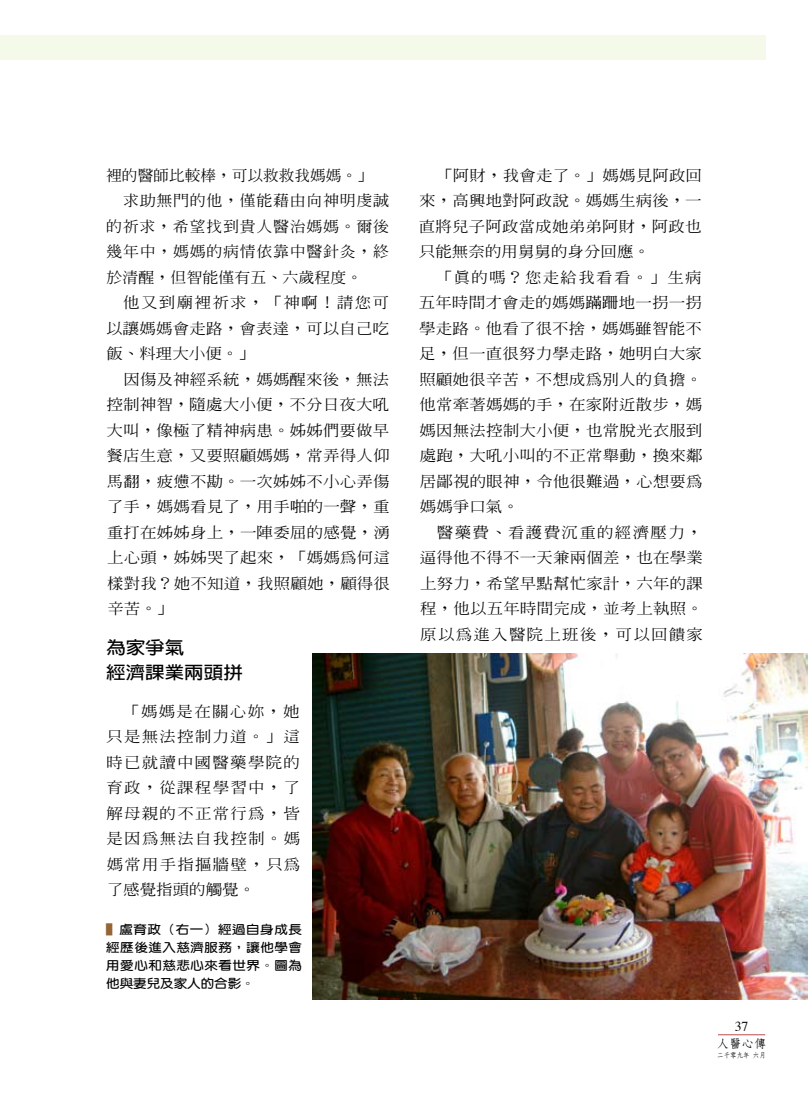
<style>
.page{position:relative;width:808px;height:1106px;background:#fff}
.page>*{position:absolute;margin:0;border:0;box-sizing:border-box;transform-origin:0 0}
.t1{font:700 17.55px/25.5px "Lin Gothic";color:#000;scale:1.11 1}
.t2{font:500 14.85px/25.5px "Inn Ming";letter-spacing:.01em;color:#000;text-align:justify;scale:1.11 1}
.t3{font:500 14.85px "Inn Ming";letter-spacing:.04em;color:#000;scale:1.08 1}
.t4{font:500 14.85px "Inn Ming";letter-spacing:.01em;color:#000;scale:1.06 1}
.t5{font:500 14.85px "Inn Ming";letter-spacing:.01em;color:#000;scale:1.08 1}
.t6{font:500 14.85px "Inn Ming";letter-spacing:.08em;color:#000;scale:1.11 1}
.t7{font:13.65px "Times";color:#000}
.t8{font:700 12.15px/18px "Yen Round";letter-spacing:.04em;color:#000;text-align:justify;scale:1.11 1}
.t9{font:700 11.7px "Nan Sung";color:#000;scale:1.05 1}
.t10{font:700 7.2px "Nan Sung";color:#000;scale:.9 1}
.s1{color:#946535}
</style>
<div class="page">
<hr style="left:718px;top:1034px;width:47px;height:1px;background:#bf575b">
<div style="left:0;top:35px;width:765px;height:24px;background:#f4f9ea"></div>
<img style="left:313px;top:653px;width:495px;height:346px">
<p class="t4" style="left:106px;top:167px;width:253px">裡的醫師比較棒，可以救救我媽媽。」</p>
<p class="t3" style="left:123px;top:193px;width:248px">求助無門的他，僅能藉由向神明虔誠</p>
<p class="t3" style="left:106px;top:218px;width:263px">的祈求，希望找到貴人醫治媽媽。爾後</p>
<p class="t3" style="left:106px;top:244px;width:263px">幾年中，媽媽的病情依靠中醫針灸，終</p>
<p class="t5" style="left:106px;top:269px;width:239px">於清醒，但智能僅有五、六歲程度。</p>
<p class="t6" style="left:123px;top:295px;width:241px">他又到廟裡祈求，「神啊！請您可</p>
<p class="t2" style="left:106px;top:315px;width:256px">以讓媽媽會走路，會表達，可以自己吃</p>
<p class="t2" style="left:106px;top:341px;width:135px">飯、料理大小便。」</p>
<p class="t2" style="left:123px;top:366px;width:241px">因傷及神經系統，媽媽醒來後，無法</p>
<p class="t2" style="left:106px;top:392px;width:256px">控制神智，隨處大小便，不分日夜大吼</p>
<p class="t2" style="left:107px;top:417px;width:256px">大叫，像極了精神病患。姊姊們要做早</p>
<p class="t2" style="left:107px;top:443px;width:256px">餐店生意，又要照顧媽媽，常弄得人仰</p>
<p class="t2" style="left:107px;top:468px;width:256px">馬翻，疲憊不勘。一次姊姊不小心弄傷</p>
<p class="t2" style="left:107px;top:494px;width:256px">了手，媽媽看見了，用手啪的一聲，重</p>
<p class="t2" style="left:107px;top:519px;width:256px">重打在姊姊身上，一陣委屈的感覺，湧</p>
<p class="t2" style="left:107px;top:545px;width:256px">上心頭，姊姊哭了起來，「媽媽為何這</p>
<p class="t2" style="left:107px;top:570px;width:256px">樣對我？她不知道，我照顧她，顧得很</p>
<p class="t2" style="left:107px;top:596px;width:61px">辛苦。」</p>
<p class="t1" style="left:106px;top:634px;width:124px">為家爭氣<br>經濟課業兩頭拼</p>
<p class="t2" style="left:106px;top:698px;width:176px;text-indent:17px">「媽媽是在關心妳，她只是無法控制力道。」這時已就讀中國醫藥學院的育政，從課程學習中，了解母親的不正常行為，皆是因為無法自我控制。媽媽常用手指摳牆壁，只為了感覺指頭的觸覺。</p>
<p class="t8" style="left:106px;top:920px;width:178px"><span class="s1">▌</span>盧育政（右一）經過自身成長經歷後進入慈濟服務，讓他學會用愛心和慈悲心來看世界。圖為他與妻兒及家人的合影。</p>
<p class="t2" style="left:419px;top:162px;width:257px;text-indent:17px">「阿財，我會走了。」媽媽見阿政回來，高興地對阿政說。媽媽生病後，一直將兒子阿政當成她弟弟阿財，阿政也只能無奈的用舅舅的身分回應。</p>
<p class="t2" style="left:419px;top:264px;width:257px;text-indent:17px">「真的嗎？您走給我看看。」生病五年時間才會走的媽媽蹣跚地一拐一拐學走路。他看了很不捨，媽媽雖智能不足，但一直很努力學走路，她明白大家照顧她很辛苦，不想成為別人的負擔。他常牽著媽媽的手，在家附近散步，媽媽因無法控制大小便，也常脫光衣服到處跑，大吼小叫的不正常舉動，換來鄰居鄙視的眼神，令他很難過，心想要為媽媽爭口氣。</p>
<p class="t2" style="left:420px;top:519px;width:257px;text-indent:17px">醫藥費、看護費沉重的經濟壓力，逼得他不得不一天兼兩個差，也在學業上努力，希望早點幫忙家計，六年的課程，他以五年時間完成，並考上執照。原以為進入醫院上班後，可以回饋家</p>
<p class="t7" style="left:735px;top:1013px;width:15px">37</p>
<p class="t9" style="left:717px;top:1037px;width:49px">人醫心傳</p>
<p class="t10" style="left:717px;top:1051px;width:56px">二千零九年 六月</p>
</div>
